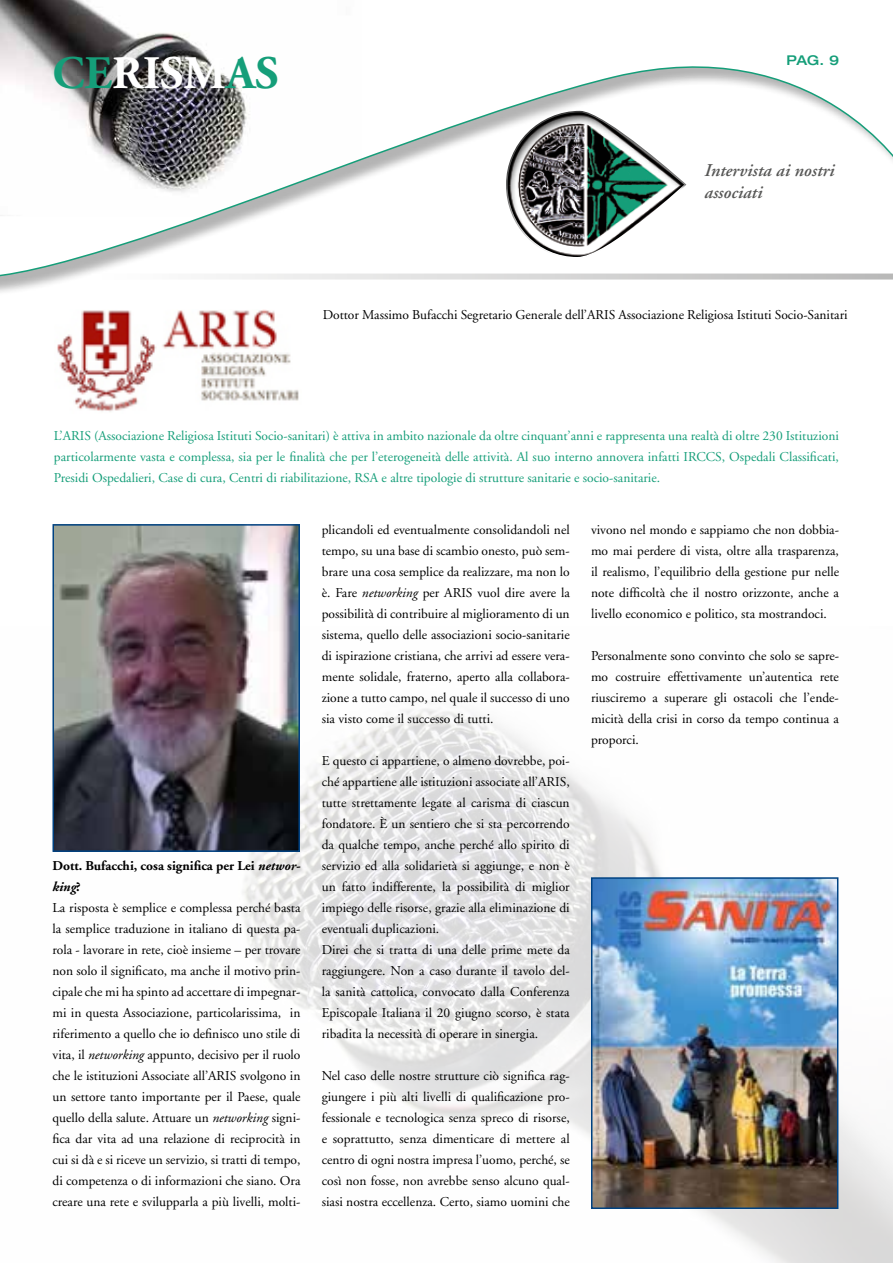
<style>
.page{position:relative;width:893px;height:1263px;background:#fff}
.page>*{position:absolute;margin:0;border:0;box-sizing:border-box;transform-origin:0 0}
.t1{font:700 46.5px "Adobe Garamond";color:#159e79}
.t2{font:italic 600 18px/21.6px "Adobe Garamond";color:#575756}
.t3{font:13.5px/21px "Adobe Garamond";color:#000;text-align:justify}
.t4{font:13.5px/21px "Adobe Garamond";color:#159e79;text-align:justify}
.t5{font:500 expanded 13.5px "Helvetica Neue";color:#159e79}
.s1{color:#fff}
.s2{font-weight:700}
.s3{font-weight:700;font-style:italic}
.s4{font-style:italic}
</style>
<div class="page">
<svg style="left:0;top:0;width:893px;height:293px"></svg>
<img style="left:243px;top:709px;width:650px;height:554px">
<div style="left:504px;top:108px;width:183px;height:152px;background:#000;opacity:.75"></div>
<svg style="left:91px;top:274px;width:802px;height:6px"></svg>
<img style="left:57px;top:309px;width:242px;height:103px">
<img style="left:55px;top:527px;width:242px;height:322px">
<div style="left:52px;top:524px;width:248px;height:328px;border:2px solid #004282"></div>
<img style="left:594px;top:880px;width:241px;height:326px">
<div style="left:591px;top:877px;width:247px;height:332px;border:2px solid #004282"></div>
<h1 class="t1" style="left:52px;top:48px;width:228px">CE<span class="s1">RISM</span>AS</h1>
<p class="t5" style="left:786px;top:52px;width:54px">PAG. 9</p>
<h2 class="t2" style="left:705px;top:160px;width:131px">Intervista ai nostri associati</h2>
<p class="t3" style="left:323px;top:304px;width:526px">Dottor Massimo Bufacchi Segretario Generale dell’ARIS Associazione Religiosa Istituti Socio-Sanitari</p>
<p class="t4" style="left:54px;top:426px;width:787px">L’ARIS (Associazione Religiosa Istituti Socio-sanitari) è attiva in ambito nazionale da oltre cinquant’anni e rappresenta una realtà di oltre 230 Istituzioni particolarmente vasta e complessa, sia per le finalità che per l’eterogeneità delle attività. Al suo interno annovera infatti IRCCS, Ospedali Classificati, Presidi Ospedalieri, Case di cura, Centri di riabilitazione, RSA e altre tipologie di strutture sanitarie e socio-sanitarie.</p>
<p class="t3" style="left:52px;top:856px;width:249px;text-align:left"><span class="s2">Dott. Bufacchi, cosa significa per Lei</span> <span class="s3">networ&shy;king</span><span class="s2">?<br></span>La risposta è semplice e complessa perché basta la semplice traduzione in italiano di questa pa&shy;rola - lavorare in rete, cioè insieme – per trovare non solo il significato, ma anche il motivo prin&shy;cipale che mi ha spinto ad accettare di impegnar&shy;mi in questa Associazione, particolarissima, in riferimento a quello che io definisco uno stile di vita, il <span class="s4">networking</span> appunto, decisivo per il ruolo che le istituzioni Associate all’ARIS svolgono in un settore tanto importante per il Paese, quale quello della salute. Attuare un <span class="s4">networking</span> signi&shy;fica dar vita ad una relazione di reciprocità in cui si dà e si riceve un servizio, si tratti di tempo, di competenza o di informazioni che siano. Ora creare una rete e svilupparla a più livelli, molti-</p>
<p class="t3" style="left:322px;top:520px;width:250px">plicandoli ed eventualmente consolidandoli nel tempo, su una base di scambio onesto, può sem&shy;brare una cosa semplice da realizzare, ma non lo è. Fare <span class="s4">networking</span> per ARIS vuol dire avere la possibilità di contribuire al miglioramento di un sistema, quello delle associazioni socio-sanitarie di ispirazione cristiana, che arrivi ad essere vera&shy;mente solidale, fraterno, aperto alla collabora&shy;zione a tutto campo, nel quale il successo di uno sia visto come il successo di tutti.</p>
<p class="t3" style="left:322px;top:751px;width:250px;text-align:left">E questo ci appartiene, o almeno dovrebbe, poi&shy;ché appartiene alle istituzioni associate all’ARIS, tutte strettamente legate al carisma di ciascun fondatore. È un sentiero che si sta percorrendo da qualche tempo, anche perché allo spirito di servizio ed alla solidarietà si aggiunge, e non è un fatto indifferente, la possibilità di miglior impiego delle risorse, grazie alla eliminazione di eventuali duplicazioni.<br>Direi che si tratta di una delle prime mete da raggiungere. Non a caso durante il tavolo del&shy;la sanità cattolica, convocato dalla Conferenza Episcopale Italiana il 20 giugno scorso, è stata ribadita la necessità di operare in sinergia.</p>
<p class="t3" style="left:322px;top:1066px;width:249px">Nel caso delle nostre strutture ciò significa rag&shy;giungere i più alti livelli di qualificazione pro&shy;fessionale e tecnologica senza spreco di risorse, e soprattutto, senza dimenticare di mettere al centro di ogni nostra impresa l’uomo, perché, se così non fosse, non avrebbe senso alcuno qual&shy;siasi nostra eccellenza. Certo, siamo uomini che</p>
<p class="t3" style="left:591px;top:520px;width:249px">vivono nel mondo e sappiamo che non dobbia&shy;mo mai perdere di vista, oltre alla trasparenza, il realismo, l’equilibrio della gestione pur nelle note difficoltà che il nostro orizzonte, anche a livello economico e politico, sta mostrandoci.</p>
<p class="t3" style="left:591px;top:646px;width:249px">Personalmente sono convinto che solo se sapre&shy;mo costruire effettivamente un’autentica rete riusciremo a superare gli ostacoli che l’ende&shy;micità della crisi in corso da tempo continua a proporci.</p>
</div>
